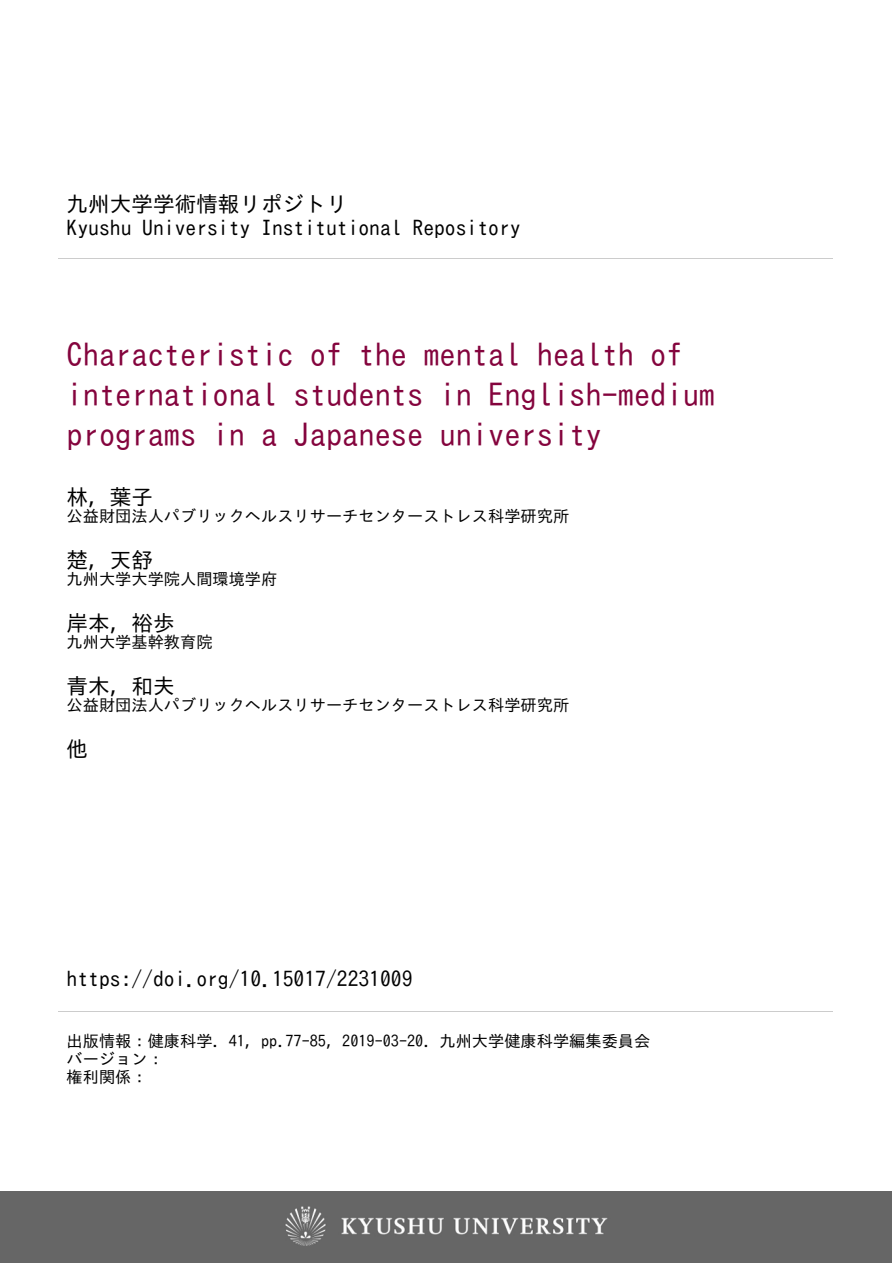
<style>
.page{position:relative;width:893px;height:1263px;background:#fff}
.page>*{position:absolute;margin:0;border:0;box-sizing:border-box;transform-origin:0 0}
.t1{font:32.4px/39.6px "IPA Gothic";letter-spacing:.005em;color:#84043d}
.t2{font:21.6px/24.3px "IPA Gothic";letter-spacing:.005em;color:#000}
.t3{font:16.2px/18px "IPA Gothic";letter-spacing:.01em;color:#000}
</style>
<div class="page">
<hr style="left:59px;top:258px;width:774px;height:1px;background:#ccc">
<hr style="left:59px;top:1011px;width:774px;height:1px;background:#ccc">
<div style="left:0;top:1191px;width:891px;height:72px;background:#666"></div>
<img style="left:285px;top:1206px;width:323px;height:40px">
<h2 class="t2" style="left:67px;top:191px;width:455px">九州大学学術情報リポジトリ<br>Kyushu University Institutional Repository</h2>
<h1 class="t1" style="left:67px;top:335px;width:650px">Characteristic of the mental health of international students in English-medium programs in a Japanese university</h1>
<h2 class="t2" style="left:67px;top:485px;width:88px">林, 葉子</h2>
<p class="t3" style="left:67px;top:507px;width:504px">公益財団法人パブリックヘルスリサーチセンターストレス科学研究所</p>
<h2 class="t2" style="left:67px;top:548px;width:88px">楚, 天舒</h2>
<p class="t3" style="left:67px;top:570px;width:212px">九州大学大学院人間環境学府</p>
<h2 class="t2" style="left:67px;top:611px;width:109px">岸本, 裕歩</h2>
<p class="t3" style="left:67px;top:633px;width:147px">九州大学基幹教育院</p>
<h2 class="t2" style="left:67px;top:674px;width:109px">青木, 和夫</h2>
<p class="t3" style="left:67px;top:696px;width:504px">公益財団法人パブリックヘルスリサーチセンターストレス科学研究所</p>
<h2 class="t2" style="left:67px;top:737px;width:23px">他</h2>
<h2 class="t2" style="left:67px;top:966px;width:347px">https://doi.org/10.15017/2231009</h2>
<p class="t3" style="left:67px;top:1032px;width:585px">出版情報：健康科学. 41, pp.77-85, 2019-03-20. 九州大学健康科学編集委員会バージョン：<br>権利関係：</p>
</div>
